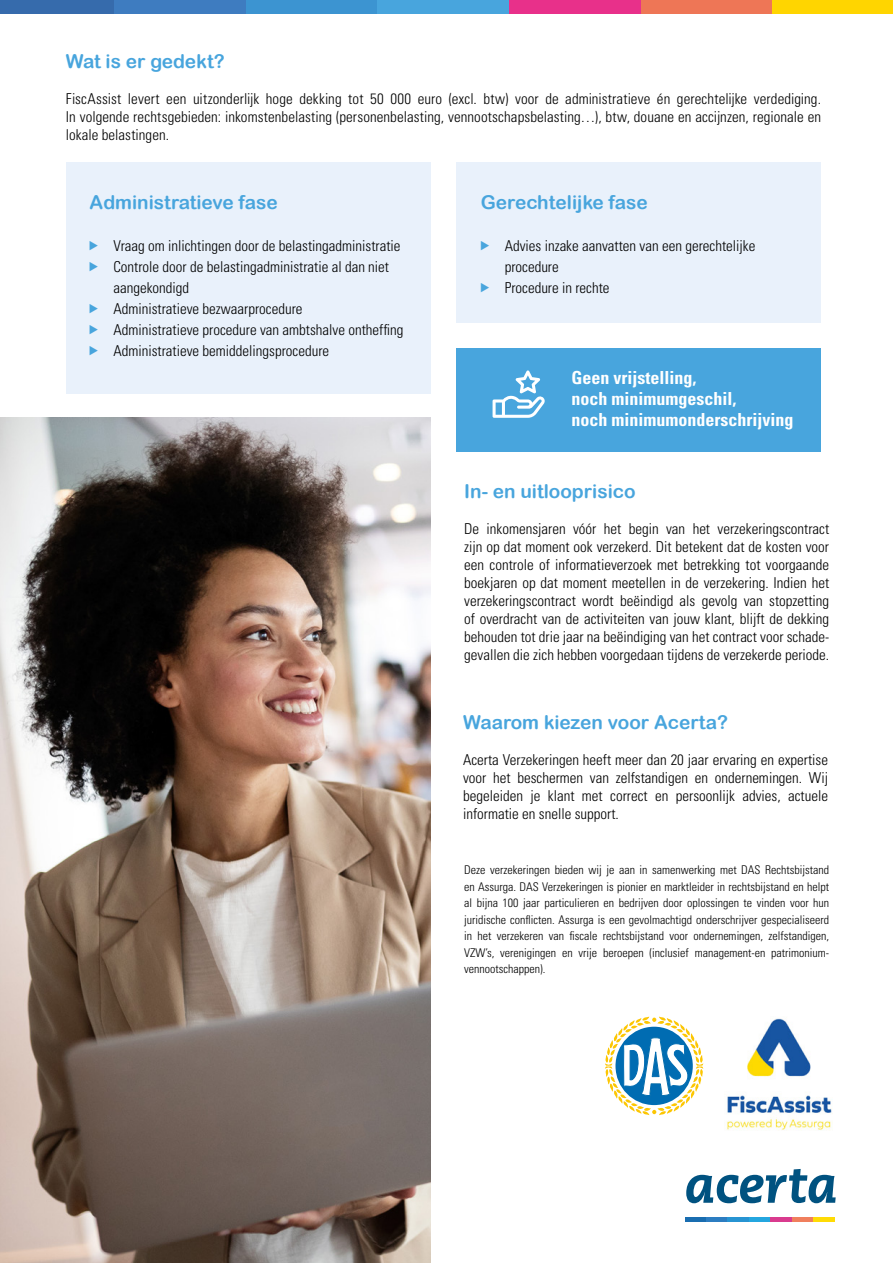
<style>
.page{position:relative;width:893px;height:1263px;background:#fff}
.page>*{position:absolute;margin:0;border:0;box-sizing:border-box;transform-origin:0 0}
.titeltje{font:19.05px "Arial Rounded MT Bold";color:#48a5dd}
.t1{font:700 condensed 18px/21px "Univers LT Std";color:#fff}
.t2{font:300 condensed 15px/18px "Univers LT Std";color:#000;text-align:justify}
.t3{font:300 condensed 12px/16.5px "Univers LT Std";color:#000;text-align:justify}
</style>
<div class="page">
<div style="left:456px;top:349px;width:365px;height:103px;background:#48a5dd"></div>
<div style="left:456px;top:163px;width:365px;height:160px;background:#e9f1fb"></div>
<div style="left:66px;top:163px;width:365px;height:231px;background:#e9f1fb"></div>
<svg style="left:493px;top:370px;width:52px;height:48px"></svg>
<hr style="left:685px;top:1217px;width:21px;height:4px;background:#196db0">
<hr style="left:706px;top:1217px;width:22px;height:4px;background:#2c7dc1">
<hr style="left:728px;top:1217px;width:21px;height:4px;background:#2794d2">
<hr style="left:749px;top:1217px;width:22px;height:4px;background:#24a6df">
<hr style="left:771px;top:1217px;width:21px;height:4px;background:#d93b8e">
<hr style="left:792px;top:1217px;width:22px;height:4px;background:#f07f5d">
<hr style="left:813px;top:1217px;width:22px;height:4px;background:#ffdb05">
<svg style="left:686px;top:1169px;width:150px;height:34px"></svg>
<img style="left:0;top:418px;width:431px;height:845px">
<div style="left:0;top:0;width:114px;height:14px;background:#366bac"></div>
<div style="left:114px;top:0;width:132px;height:14px;background:#3e7cc0"></div>
<div style="left:246px;top:0;width:131px;height:14px;background:#3c94d1"></div>
<div style="left:377px;top:0;width:132px;height:14px;background:#48a5dd"></div>
<div style="left:509px;top:0;width:132px;height:14px;background:#e8308a"></div>
<div style="left:641px;top:0;width:132px;height:14px;background:#ee7656"></div>
<div style="left:773px;top:0;width:120px;height:14px;background:#ffd500"></div>
<img style="left:727px;top:1018px;width:106px;height:112px">
<svg style="left:605px;top:1016px;width:98px;height:99px"></svg>
<p class="titeltje" style="left:66px;top:50px;width:160px">Wat is er gedekt?</p>
<p class="t2" style="left:66px;top:90px;width:757px">FiscAssist levert een uitzonderlijk hoge dekking tot 50 000 euro (excl. btw) voor de administratieve én gerechtelijke verdediging.<br>In volgende rechtsgebieden: inkomstenbelasting (personenbelasting, vennootschapsbelasting…), btw, douane en accijnzen, regionale en lokale belastingen.</p>
<p class="titeltje" style="left:90px;top:191px;width:190px">Administratieve fase</p>
<p class="t2" style="left:113px;top:237px;width:289px">Vraag om inlichtingen door de belastingadministratie</p>
<p class="t2" style="left:113px;top:257px;width:277px;line-height:21px">Controle door de belastingadministratie al dan niet aangekondigd</p>
<p class="t2" style="left:113px;top:300px;width:191px">Administratieve bezwaarprocedure</p>
<p class="t2" style="left:113px;top:321px;width:291px">Administratieve procedure van ambtshalve ontheffing</p>
<p class="t2" style="left:113px;top:342px;width:217px">Administratieve bemiddelingsprocedure</p>
<p class="titeltje" style="left:481px;top:191px;width:168px">Gerechtelijke fase</p>
<p class="t2" style="left:505px;top:236px;width:252px;line-height:21px">Advies inzake aanvatten van een gerechtelijke procedure</p>
<p class="t2" style="left:505px;top:279px;width:106px">Procedure in rechte</p>
<p class="t1" style="left:571px;top:366px;width:223px">Geen vrijstelling,<br>noch minimumgeschil,<br>noch minimumonderschrijving</p>
<p class="titeltje" style="left:464px;top:480px;width:173px">In- en uitlooprisico</p>
<p class="t2" style="left:464px;top:520px;width:366px">De inkomensjaren vóór het begin van het verzekeringscontract zijn op dat moment ook verzekerd. Dit betekent dat de kosten voor een controle of informatieverzoek met betrekking tot voorgaande boekjaren op dat moment meetellen in de verzekering. Indien het verzekeringscontract wordt beëindigd als gevolg van stopzetting of overdracht van de activiteiten van jouw klant, blijft de dekking behouden tot drie jaar na beëindiging van het contract voor schade&shy;gevallen die zich hebben voorgedaan tijdens de verzekerde periode.</p>
<p class="titeltje" style="left:463px;top:711px;width:266px">Waarom kiezen voor Acerta?</p>
<p class="t2" style="left:463px;top:751px;width:366px">Acerta Verzekeringen heeft meer dan 20 jaar ervaring en expertise voor het beschermen van zelfstandigen en ondernemingen. Wij begeleiden je klant met correct en persoonlijk advies, actuele informatie en snelle support.</p>
<p class="t3" style="left:464px;top:862px;width:367px">Deze verzekeringen bieden wij je aan in samenwerking met DAS Rechtsbijstand en Assurga. DAS Verzekeringen is pionier en marktleider in rechtsbijstand en helpt al bijna 100 jaar particulieren en bedrijven door oplossingen te vinden voor hun juridische conflicten. Assurga is een gevolmachtigd onderschrijver gespecialiseerd in het verzekeren van fiscale rechtsbijstand voor ondernemingen, zelfstandigen, VZW’s, verenigingen en vrije beroepen (inclusief management-en patrimonium&shy;vennootschappen).</p>
</div>
